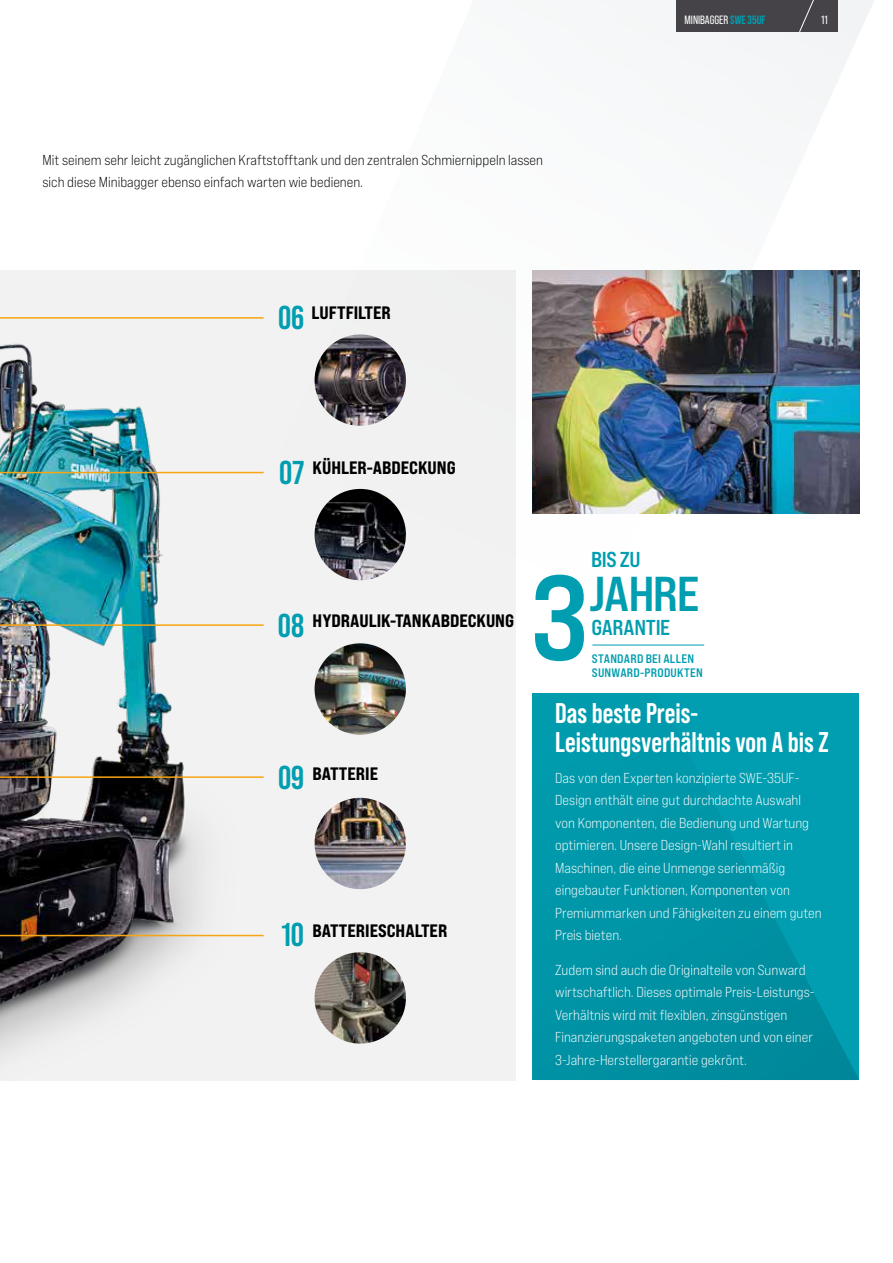
<style>
.page{position:relative;width:893px;height:1263px;background:#fff}
.page>*{position:absolute;margin:0;border:0;box-sizing:border-box;transform-origin:0 0}
.t1{font:120.15px "Bebas Neue Pro Exp Bd";color:#009eb0}
.t2{font:48.9px "Bebas Neue Pro Exp Bd";letter-spacing:-.03em;color:#009eb0}
.t3{font:700 33px "Bebas Neue Pro";color:#009eb0}
.t4{font:700 28.5px/28.5px "Bebas Neue Pro";color:#fff}
.t5{font:21.6px "Bebas Neue Pro Exp Bd";letter-spacing:-.015em;color:#009eb0}
.t6{font:18px "Bebas Neue Pro Exp Eb";color:#000}
.t7{font:14.4px/22.5px "Bebas Neue Pro Exp Bk";color:#fff}
.t8{font:14.4px/22.5px "Bebas Neue Pro Exp Bk";color:#000}
.t9{font:12.3px "Bebas Neue Pro Exp Bd";letter-spacing:.02em;color:#009eb0}
.t10{font:12px "Bebas Neue Pro";color:#fff}
.s1{font-weight:700;color:#009eb0}
</style>
<div class="page">
<div style="left:0;top:270px;width:515px;height:810px;background:#f2f2f2"></div>
<svg style="left:314px;top:0;width:560px;height:627px"></svg>
<div style="left:676px;top:0;width:162px;height:31px;background:#454348"></div>
<svg style="left:799px;top:0;width:23px;height:33px"></svg>
<img style="left:0;top:556px;width:306px;height:525px">
<img style="left:0;top:317px;width:264px;height:154px">
<svg style="left:0;top:742px;width:265px;height:195px"></svg>
<svg style="left:0;top:754px;width:265px;height:25px"></svg>
<svg style="left:532px;top:693px;width:327px;height:387px;background:#0096a8"></svg>
<img style="left:0;top:471px;width:264px;height:85px">
<img style="left:532px;top:270px;width:327px;height:243px">
<img style="left:315px;top:334px;width:91px;height:92px;border-radius:46px">
<img style="left:315px;top:489px;width:91px;height:91px;border-radius:46px">
<img style="left:315px;top:643px;width:91px;height:92px;border-radius:46px">
<img style="left:315px;top:952px;width:91px;height:91px;border-radius:46px">
<img style="left:315px;top:798px;width:91px;height:91px;border-radius:46px">
<hr style="left:592px;top:644px;width:112px;height:1px;background:#009eb0">
<img style="left:0;top:600px;width:265px;height:27px">
<p class="t8" style="left:43px;top:148px;width:502px">Mit seinem sehr leicht zugänglichen Kraftstofftank und den zentralen Schmiernippeln lassen sich diese Minibagger ebenso einfach warten wie bedienen.</p>
<h3 class="t3" style="left:278px;top:298px;width:28px">06</h3>
<p class="t6" style="left:312px;top:301px;width:81px">LUFTFILTER</p>
<h3 class="t3" style="left:279px;top:454px;width:26px">07</h3>
<p class="t6" style="left:313px;top:457px;width:145px">KÜHLER-ABDECKUNG</p>
<p class="t10" style="left:685px;top:14px;width:82px">MINIBAGGER <span class="s1">SWE 35UF</span></p>
<p class="t10" style="left:821px;top:13px;width:8px">11</p>
<h3 class="t3" style="left:278px;top:606px;width:28px">08</h3>
<p class="t6" style="left:313px;top:609px;width:203px">HYDRAULIK-TANKABDECKUNG</p>
<h3 class="t5" style="left:591px;top:546px;width:51px">BIS ZU</h3>
<h2 class="t2" style="left:589px;top:563px;width:112px">JAHRE</h2>
<h1 class="t1" style="left:531px;top:543px;width:59px">3</h1>
<h3 class="t5" style="left:591px;top:614px;width:80px">GARANTIE</h3>
<p class="t9" style="left:592px;top:651px;width:104px">STANDARD BEI ALLEN</p>
<p class="t9" style="left:592px;top:665px;width:113px">SUNWARD-PRODUKTEN</p>
<h3 class="t3" style="left:278px;top:759px;width:28px">09</h3>
<p class="t6" style="left:313px;top:762px;width:67px">BATTERIE</p>
<h3 class="t3" style="left:281px;top:916px;width:24px">10</h3>
<p class="t6" style="left:313px;top:919px;width:136px">BATTERIESCHALTER</p>
<h3 class="t4" style="left:555px;top:698px;width:275px">Das beste Preis-<br>Leistungsverhältnis von A bis Z</h3>
<p class="t7" style="left:555px;top:766px;width:268px">Das von den Experten konzipierte SWE-35UF-Design enthält eine gut durchdachte Auswahl von Komponenten, die Bedienung und Wartung optimieren. Unsere Design-Wahl resultiert in Maschinen, die eine Unmenge serienmäßig eingebauter Funktionen, Komponenten von Premiummarken und Fähigkeiten zu einem guten Preis bieten.</p>
<p class="t7" style="left:555px;top:958px;width:261px">Zudem sind auch die Originalteile von Sunward wirtschaftlich. Dieses optimale Preis-Leistungs-Verhältnis wird mit flexiblen, zinsgünstigen Finanzierungspaketen angeboten und von einer 3-Jahre-Herstellergarantie gekrönt.</p>
</div>
